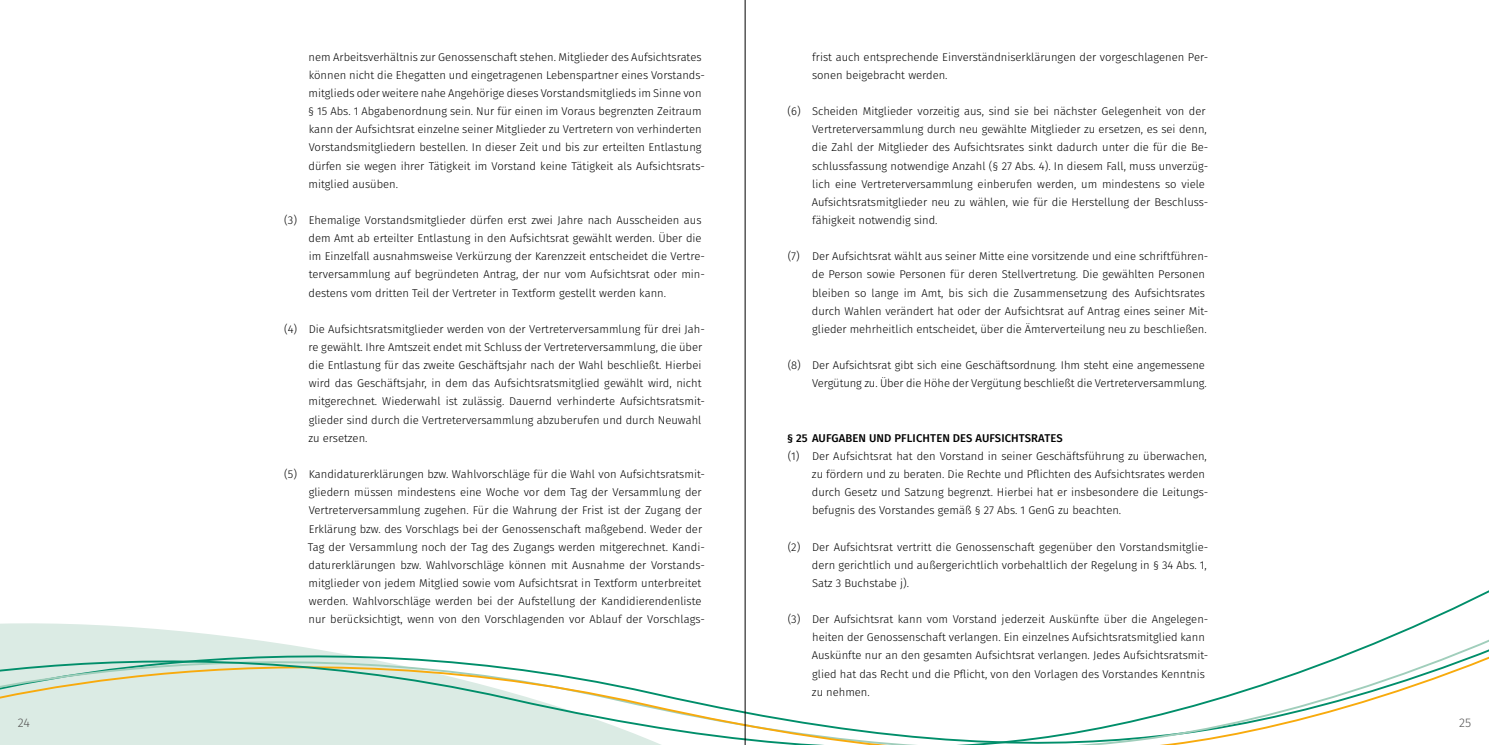
<style>
.page{position:relative;width:1489px;height:745px;background:#fff}
.page>*{position:absolute;margin:0;border:0;box-sizing:border-box;transform-origin:0 0}
.t1{font:300 12.5px "Fira Sans";color:#565655}
.t2{font:300 11.25px/18.1px "Fira Sans";color:#000}
.t3{font:500 11.25px "Fira Sans";letter-spacing:.01em;color:#000}
</style>
<div class="page">
<svg style="left:0;top:528px;width:1488px;height:216px"></svg>
<hr style="left:744px;top:0;width:1px;height:744px;background:#000">
<p class="t2" style="left:308px;top:48px;width:398px">nem Arbeitsverhältnis zur Genossenschaft stehen. Mitglieder des Aufsichtsrates können nicht die Ehegatten und eingetragenen Lebenspartner eines Vorstands&shy;mitglieds oder weitere nahe Angehörige dieses Vorstandsmitglieds im Sinne von § 15 Abs. 1 Abgabenordnung sein. Nur für einen im Voraus begrenzten Zeitraum kann der Aufsichtsrat einzelne seiner Mitglieder zu Vertretern von verhinderten Vorstandsmitgliedern bestellen. In dieser Zeit und bis zur erteilten Entlastung dürfen sie wegen ihrer Tätigkeit im Vorstand keine Tätigkeit als Aufsichtsrats&shy;mitglied ausüben.</p>
<p class="t2" style="left:308px;top:211px;width:398px;text-indent:-24px">(3) Ehemalige Vorstandsmitglieder dürfen erst zwei Jahre nach Ausscheiden aus dem Amt ab erteilter Entlastung in den Aufsichtsrat gewählt werden. Über die im Einzelfall ausnahmsweise Verkürzung der Karenzzeit entscheidet die Vertre&shy;terversammlung auf begründeten Antrag, der nur vom Aufsichtsrat oder min&shy;destens vom dritten Teil der Vertreter in Textform gestellt werden kann.</p>
<p class="t2" style="left:308px;top:319px;width:398px;text-indent:-24px">(4) Die Aufsichtsratsmitglieder werden von der Vertreterversammlung für drei Jah&shy;re gewählt. Ihre Amtszeit endet mit Schluss der Vertreterversammlung, die über die Entlastung für das zweite Geschäftsjahr nach der Wahl beschließt. Hierbei wird das Geschäftsjahr, in dem das Aufsichtsratsmitglied gewählt wird, nicht mitgerechnet. Wiederwahl ist zulässig. Dauernd verhinderte Aufsichtsratsmit&shy;glieder sind durch die Vertreterversammlung abzuberufen und durch Neuwahl zu ersetzen.</p>
<p class="t2" style="left:308px;top:464px;width:398px;text-indent:-24px">(5) Kandidaturerklärungen bzw. Wahlvorschläge für die Wahl von Aufsichtsratsmit&shy;gliedern müssen mindestens eine Woche vor dem Tag der Versammlung der Vertreterversammlung zugehen. Für die Wahrung der Frist ist der Zugang der Erklärung bzw. des Vorschlags bei der Genossenschaft maßgebend. Weder der Tag der Versammlung noch der Tag des Zugangs werden mitgerechnet. Kandi&shy;daturerklärungen bzw. Wahlvorschläge können mit Ausnahme der Vorstands&shy;mitglieder von jedem Mitglied sowie vom Aufsichtsrat in Textform unterbreitet werden. Wahlvorschläge werden bei der Aufstellung der Kandidierendenliste nur berücksichtigt, wenn von den Vorschlagenden vor Ablauf der Vorschlags-</p>
<p class="t2" style="left:812px;top:48px;width:398px">frist auch entsprechende Einverständniserklärungen der vorgeschlagenen Per&shy;sonen beigebracht werden.</p>
<p class="t2" style="left:811px;top:102px;width:398px;text-indent:-24px">(6) Scheiden Mitglieder vorzeitig aus, sind sie bei nächster Gelegenheit von der Vertreterversammlung durch neu gewählte Mitglieder zu ersetzen, es sei denn, die Zahl der Mitglieder des Aufsichtsrates sinkt dadurch unter die für die Be&shy;schlussfassung notwendige Anzahl (§ 27 Abs. 4). In diesem Fall, muss unverzüg&shy;lich eine Vertreterversammlung einberufen werden, um mindestens so viele Aufsichtsratsmitglieder neu zu wählen, wie für die Herstellung der Beschluss&shy;fähigkeit notwendig sind.</p>
<p class="t2" style="left:812px;top:247px;width:398px;text-indent:-24px">(7) Der Aufsichtsrat wählt aus seiner Mitte eine vorsitzende und eine schriftführen&shy;de Person sowie Personen für deren Stellvertretung. Die gewählten Personen bleiben so lange im Amt, bis sich die Zusammensetzung des Aufsichtsrates durch Wahlen verändert hat oder der Aufsichtsrat auf Antrag eines seiner Mit&shy;glieder mehrheitlich entscheidet, über die Ämterverteilung neu zu beschließen.</p>
<p class="t2" style="left:787px;top:356px;width:420px;text-align:right">(8) Der Aufsichtsrat gibt sich eine Geschäftsordnung. Ihm steht eine angemessene<br>Vergütung zu. Über die Höhe der Vergütung beschließt die Vertreterversammlung.</p>
<p class="t3" style="left:787px;top:428px;width:277px">§ 25 AUFGABEN UND PFLICHTEN DES AUFSICHTSRATES</p>
<p class="t2" style="left:812px;top:446px;width:398px;text-indent:-24px">(1) Der Aufsichtsrat hat den Vorstand in seiner Geschäftsführung zu überwachen, zu fördern und zu beraten. Die Rechte und Pflichten des Aufsichtsrates werden durch Gesetz und Satzung begrenzt. Hierbei hat er insbesondere die Leitungs&shy;befugnis des Vorstandes gemäß § 27 Abs. 1 GenG zu beachten.</p>
<p class="t2" style="left:812px;top:537px;width:398px;text-indent:-24px">(2) Der Aufsichtsrat vertritt die Genossenschaft gegenüber den Vorstandsmitglie&shy;dern gerichtlich und außergerichtlich vorbehaltlich der Regelung in § 34 Abs. 1,<br>Satz 3 Buchstabe j).</p>
<p class="t2" style="left:811px;top:609px;width:398px;text-indent:-24px">(3) Der Aufsichtsrat kann vom Vorstand jederzeit Auskünfte über die Angelegen&shy;heiten der Genossenschaft verlangen. Ein einzelnes Aufsichtsratsmitglied kann Auskünfte nur an den gesamten Aufsichtsrat verlangen. Jedes Aufsichtsratsmit&shy;glied hat das Recht und die Pflicht, von den Vorlagen des Vorstandes Kenntnis zu nehmen.</p>
<p class="t1" style="left:18px;top:713px;width:14px">24</p>
<p class="t1" style="left:1458px;top:713px;width:14px">25</p>
</div>
